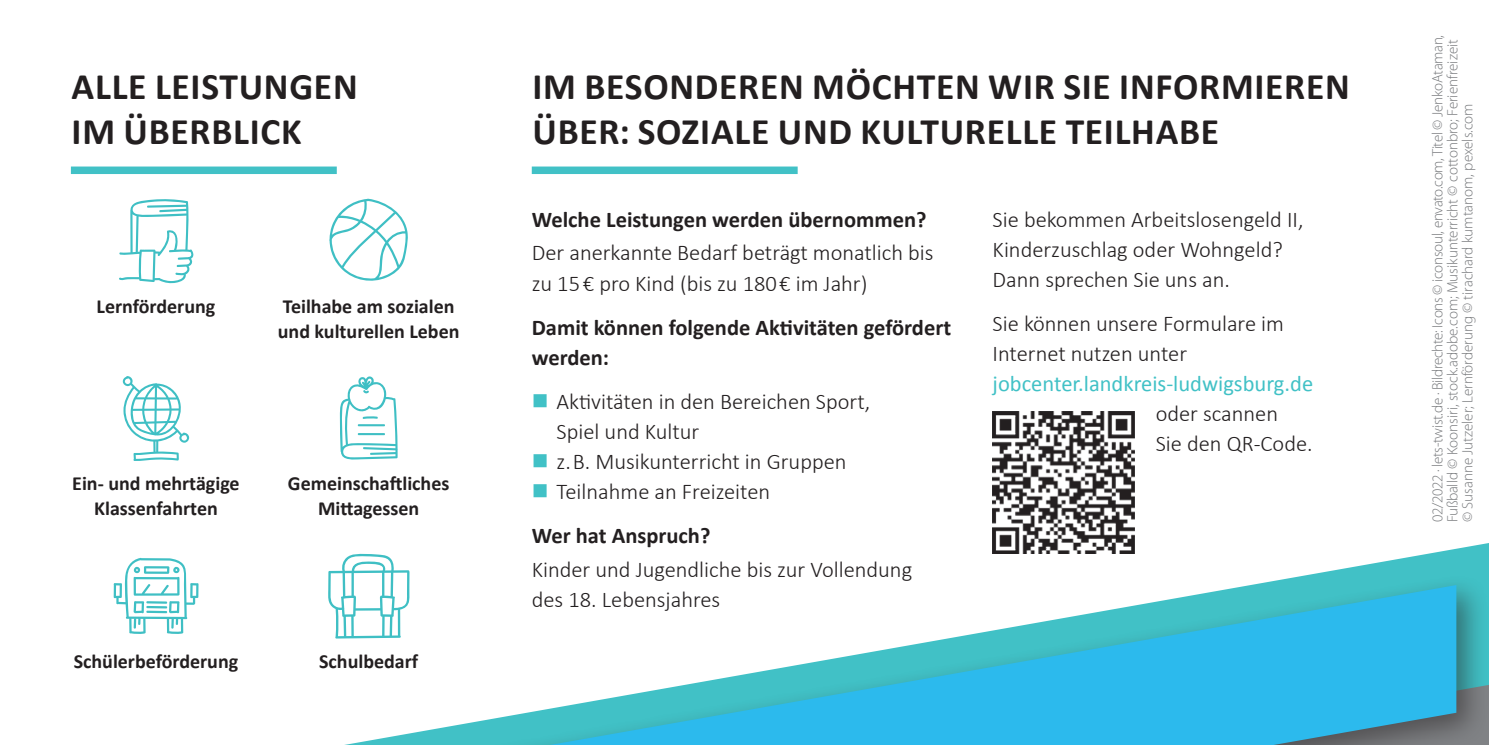
<style>
.page{position:relative;width:1489px;height:745px;background:#fff}
.page>*{position:absolute;margin:0;border:0;box-sizing:border-box;transform-origin:0 0}
.t1{font:700 37.5px/45px "Calibri";letter-spacing:.02em;color:#231f20}
.Copy{font:300 22.5px/30px "Calibri";color:#231f20}
.Subheadline{font:700 22.5px "Calibri";color:#231f20}
.Copy-2{font:700 22.5px/30px "Calibri";color:#231f20}
.Copy-3{font:22.5px "Calibri";color:#41c1c6}
.Subheadline-2{font:700 20px/25px "Calibri";color:#231f20;text-align:center}
.t2{font:300 15px/15px "Myriad Pro";color:#76787b}
.s1{color:#41c1c6}
</style>
<div class="page">
<svg style="left:409px;top:542px;width:1079px;height:30px"></svg>
<div style="left:7px;top:572px;width:1481px;height:172px;background:#231f20;opacity:.5"></div>
<svg style="left:549px;top:584px;width:907px;height:160px"></svg>
<svg style="left:119px;top:199px;width:75px;height:84px"></svg>
<svg style="left:329px;top:198px;width:79px;height:83px"></svg>
<img style="left:992px;top:411px;width:142px;height:142px">
<div style="left:71px;top:166px;width:266px;height:8px;background:#41c1c6"></div>
<div style="left:531px;top:166px;width:266px;height:8px;background:#41c1c6"></div>
<svg style="left:123px;top:376px;width:66px;height:85px"></svg>
<svg style="left:339px;top:376px;width:59px;height:84px"></svg>
<hr style="left:362px;top:416px;width:16px;height:3px;background:#3fbfc4">
<hr style="left:357px;top:424px;width:28px;height:2px;background:#3fbfc4">
<hr style="left:357px;top:433px;width:28px;height:2px;background:#3fbfc4">
<svg style="left:113px;top:557px;width:85px;height:76px"></svg>
<hr style="left:146px;top:600px;width:21px;height:3px;background:#3fbfc4">
<hr style="left:146px;top:610px;width:21px;height:3px;background:#3fbfc4">
<hr style="left:146px;top:605px;width:21px;height:3px;background:#3fbfc4">
<svg style="left:328px;top:553px;width:81px;height:85px"></svg>
<p class="t1" style="left:72px;top:64px;width:287px">ALLE LEISTUNGEN<br>IM ÜBERBLICK</p>
<p class="t1" style="left:532px;top:64px;width:818px">IM BESONDEREN MÖCHTEN WIR SIE INFORMIEREN<br>ÜBER: SOZIALE UND KULTURELLE TEILHABE</p>
<p class="Subheadline-2" style="left:97px;top:293px;width:120px">Lernförderung</p>
<p class="Subheadline-2" style="left:278px;top:293px;width:183px;text-align:left">Teilhabe am sozialen und kulturellen Leben</p>
<p class="Subheadline-2" style="left:72px;top:471px;width:169px">Ein- und mehrtägige<br>Klassenfahrten</p>
<p class="Subheadline-2" style="left:288px;top:471px;width:163px">Gemeinschaftliches<br>Mittagessen</p>
<p class="Subheadline" style="left:531px;top:205px;width:396px">Welche Leistungen werden übernommen?</p>
<p class="Copy" style="left:531px;top:237px;width:403px">Der anerkannte Bedarf beträgt monatlich bis zu 15 € pro Kind (bis zu 180 € im Jahr)</p>
<p class="Copy-2" style="left:531px;top:312px;width:421px">Damit können folgende Aktivitäten gefördert werden:</p>
<p class="Copy" style="left:556px;top:386px;width:315px;text-indent:-25px"><span class="s1">■</span> Aktivitäten in den Bereichen Sport,<br>Spiel und Kultur</p>
<p class="Copy" style="left:531px;top:446px;width:316px"><span class="s1">■</span> z. B. Musikunterricht in Gruppen</p>
<p class="Copy" style="left:531px;top:476px;width:240px"><span class="s1">■</span> Teilnahme an Freizeiten</p>
<p class="Subheadline" style="left:531px;top:521px;width:180px">Wer hat Anspruch?</p>
<p class="Copy" style="left:531px;top:554px;width:382px">Kinder und Jugendliche bis zur Vollendung des 18. Lebensjahres</p>
<p class="Copy" style="left:992px;top:204px;width:312px">Sie bekommen Arbeitslosengeld II,<br>Kinderzuschlag oder Wohngeld?<br>Dann sprechen Sie uns an.</p>
<p class="Copy" style="left:992px;top:308px;width:293px">Sie können unsere Formulare im</p>
<p class="Copy" style="left:992px;top:338px;width:196px">Internet nutzen unter</p>
<p class="Copy-3" style="left:992px;top:369px;width:322px">jobcenter.landkreis-ludwigsburg.de</p>
<p class="Copy" style="left:1155px;top:398px;width:124px">oder scannen</p>
<p class="Copy" style="left:1155px;top:428px;width:158px">Sie den QR-Code.</p>
<p class="Subheadline-2" style="left:74px;top:648px;width:166px">Schülerbeförderung</p>
<p class="Subheadline-2" style="left:319px;top:648px;width:101px">Schulbedarf</p>
<p class="t2" style="left:1429px;top:522px;width:488px;rotate:-90deg">02/2022 · lets-twist.de · Bildrechte: Icons © iconsoul, envato.com, Titel © JenkoAtaman,<br>Fußballd © Koonsiri, stock.adobe.com; Musikunterricht © cottonbro; Ferienfreizeit © Susanne Jutzeler; Lernförderung © tirachard kumtanom, pexels.com</p>
</div>
